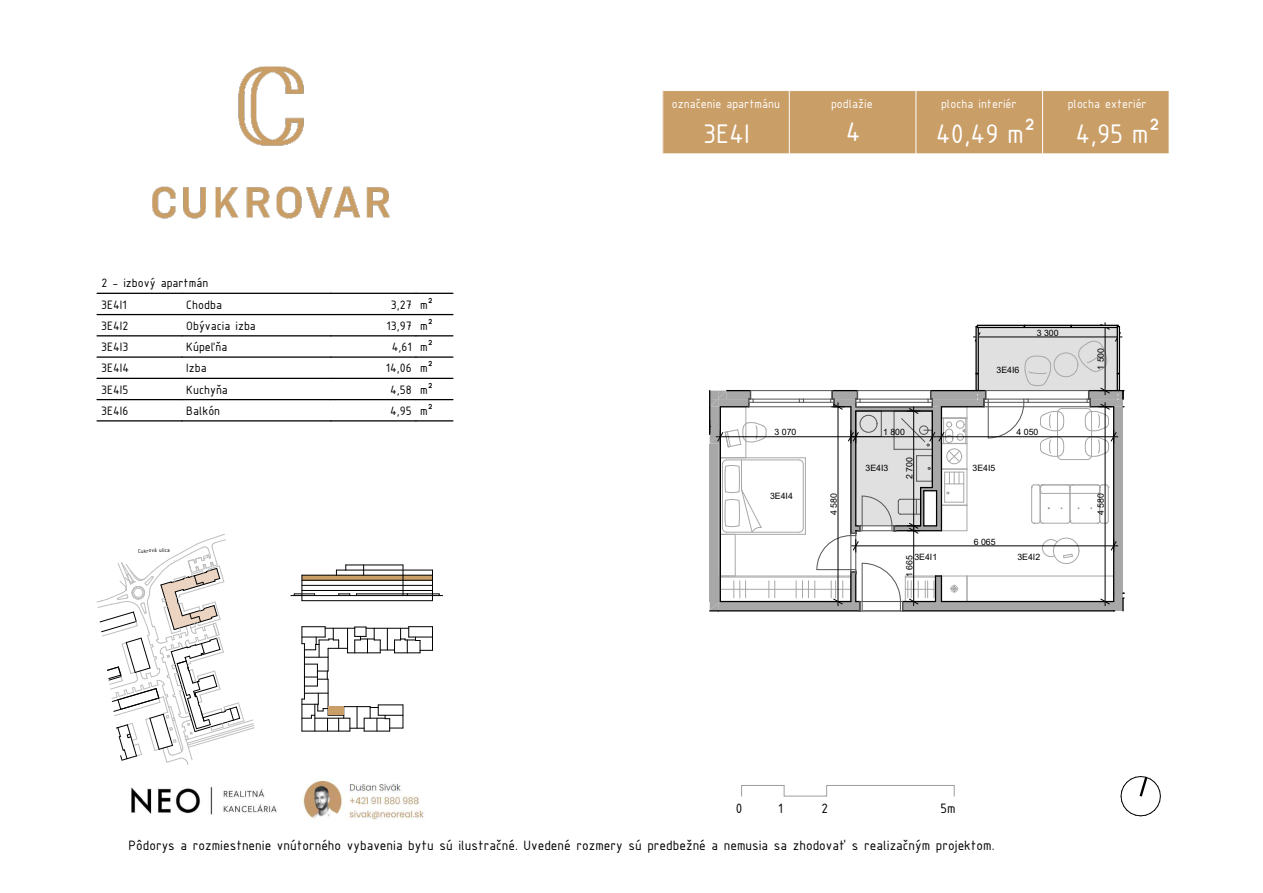
<style>
.page{position:relative;width:1263px;height:893px;background:#fff}
.page>*{position:absolute;margin:0;border:0;box-sizing:border-box;transform-origin:0 0}
.t1{font:29.1px "ISOCPEUR";color:#fff}
.t2{font:28.95px "ISOCPEUR";color:#fff}
.t3{font:14.7px "ISOCPEUR";color:#000}
.t4{font:13.2px/21.3px "ISOCPEUR";color:#000}
.t5{font:13.2px "ISOCPEUR";color:#fff}
.t6{font:8.7px "Arial";color:#000}
.t7{font:6px "ISOCPEUR";color:#000}
</style>
<div class="page">
<img style="left:131px;top:779px;width:293px;height:41px">
<div style="left:302px;top:575px;width:130px;height:5px;background:#ca9e67"></div>
<hr style="left:291px;top:595px;width:152px;height:1px;background:#000">
<hr style="left:302px;top:590px;width:130px;height:1px;background:#000">
<hr style="left:407px;top:594px;width:32px;height:1px;background:#000">
<hr style="left:302px;top:585px;width:130px;height:1px;background:#000">
<hr style="left:302px;top:580px;width:130px;height:1px;background:#000">
<hr style="left:302px;top:575px;width:130px;height:1px;background:#000">
<hr style="left:346px;top:570px;width:86px;height:1px;background:#000">
<hr style="left:346px;top:565px;width:57px;height:1px;background:#000">
<hr style="left:403px;top:565px;width:1px;height:31px;background:#000">
<hr style="left:356px;top:594px;width:51px;height:1px;background:#000">
<svg style="left:338px;top:594px;width:12px;height:2px"></svg>
<svg style="left:336px;top:565px;width:10px;height:10px"></svg>
<hr style="left:302px;top:731px;width:48px;height:1px;background:#000">
<hr style="left:315px;top:718px;width:35px;height:1px;background:#000">
<hr style="left:304px;top:644px;width:1px;height:55px;background:#000">
<hr style="left:328px;top:706px;width:42px;height:1px;background:#000">
<hr style="left:328px;top:679px;width:1px;height:36px;background:#000">
<hr style="left:348px;top:653px;width:32px;height:1px;background:#000">
<svg style="left:302px;top:693px;width:42px;height:38px"></svg>
<hr style="left:325px;top:628px;width:30px;height:1px;background:#000">
<svg style="left:354px;top:626px;width:79px;height:28px"></svg>
<svg style="left:302px;top:626px;width:46px;height:61px"></svg>
<svg style="left:350px;top:705px;width:54px;height:27px"></svg>
<hr style="left:302px;top:600px;width:130px;height:1px;background:#000">
<svg style="left:294px;top:575px;width:21px;height:26px"></svg>
<svg style="left:432px;top:570px;width:1px;height:31px"></svg>
<img style="left:152px;top:66px;width:238px;height:153px">
<div style="left:663px;top:91px;width:506px;height:63px;background:#ca9e67"></div>
<hr style="left:1042px;top:91px;width:1px;height:63px;background:#fff">
<hr style="left:916px;top:91px;width:1px;height:63px;background:#fff">
<hr style="left:789px;top:91px;width:1px;height:63px;background:#fff">
<svg style="left:1120px;top:776px;width:41px;height:41px"></svg>
<svg style="left:97px;top:534px;width:158px;height:231px"></svg>
<hr style="left:97px;top:420px;width:85px;height:1px;background:#000">
<hr style="left:182px;top:420px;width:149px;height:1px;background:#000">
<hr style="left:331px;top:420px;width:85px;height:1px;background:#000">
<hr style="left:416px;top:420px;width:37px;height:1px;background:#000">
<hr style="left:97px;top:399px;width:85px;height:1px;background:#000">
<hr style="left:182px;top:399px;width:149px;height:1px;background:#000">
<hr style="left:331px;top:399px;width:85px;height:1px;background:#000">
<hr style="left:416px;top:399px;width:37px;height:1px;background:#000">
<hr style="left:97px;top:378px;width:85px;height:1px;background:#000">
<hr style="left:182px;top:378px;width:149px;height:1px;background:#000">
<hr style="left:331px;top:378px;width:85px;height:1px;background:#000">
<hr style="left:416px;top:378px;width:37px;height:1px;background:#000">
<hr style="left:97px;top:356px;width:85px;height:2px;background:#000">
<hr style="left:182px;top:356px;width:149px;height:2px;background:#000">
<hr style="left:331px;top:356px;width:85px;height:2px;background:#000">
<hr style="left:416px;top:356px;width:37px;height:2px;background:#000">
<hr style="left:97px;top:335px;width:85px;height:1px;background:#000">
<hr style="left:182px;top:335px;width:149px;height:1px;background:#000">
<hr style="left:331px;top:335px;width:85px;height:1px;background:#000">
<hr style="left:416px;top:335px;width:37px;height:1px;background:#000">
<hr style="left:97px;top:314px;width:85px;height:1px;background:#000">
<hr style="left:182px;top:314px;width:149px;height:1px;background:#000">
<hr style="left:331px;top:314px;width:85px;height:1px;background:#000">
<hr style="left:416px;top:314px;width:37px;height:1px;background:#000">
<hr style="left:97px;top:293px;width:85px;height:1px;background:#000">
<hr style="left:182px;top:293px;width:149px;height:1px;background:#000">
<hr style="left:331px;top:293px;width:85px;height:1px;background:#000">
<hr style="left:416px;top:293px;width:37px;height:1px;background:#000">
<svg style="left:709px;top:323px;width:415px;height:289px"></svg>
<hr style="left:742px;top:785px;width:42px;height:1px;background:#9e9e9e">
<hr style="left:784px;top:796px;width:43px;height:1px;background:#9e9e9e">
<hr style="left:827px;top:785px;width:127px;height:1px;background:#9e9e9e">
<div style="left:328px;top:707px;width:16px;height:8px;background:#ca9e67"></div>
<p class="t4" style="left:101px;top:272px;width:108px">2 - izbový apartmán<br>3E4I1<br>3E4I2<br>3E4I3<br>3E4I4<br>3E4I5<br>3E4I6</p>
<p class="t4" style="left:186px;top:293px;width:71px">Chodba<br>Obývacia izba<br>Kúpeľňa<br>Izba<br>Kuchyňa<br>Balkón</p>
<p class="t4" style="left:386px;top:293px;width:27px;text-align:center">3,27<br>13,97<br>4,61<br>14,06<br>4,58<br>4,95</p>
<p class="t4" style="left:420px;top:293px;width:14px;text-align:justify">m² m² m² m² m² m²</p>
<p class="t7" style="left:138px;top:547px;width:33px;rotate:-1deg">Cukrová ulica</p>
<p class="t5" style="left:672px;top:96px;width:109px">označenie apartmánu</p>
<p class="t5" style="left:831px;top:96px;width:43px">podlažie</p>
<p class="t5" style="left:941px;top:96px;width:77px">plocha interiér</p>
<p class="t5" style="left:1068px;top:96px;width:81px">plocha exteriér</p>
<h2 class="t2" style="left:846px;top:113px;width:16px">4</h2>
<h1 class="t1" style="left:703px;top:115px;width:48px">3E4I</h1>
<h1 class="t1" style="left:936px;top:115px;width:101px">40,49 m²</h1>
<h1 class="t1" style="left:1076px;top:115px;width:86px">4,95 m²</h1>
<p class="t6" style="left:996px;top:363px;width:24px">3E4I6</p>
<p class="t6" style="left:1037px;top:327px;width:23px">3 300</p>
<p class="t6" style="left:775px;top:426px;width:23px">3 070</p>
<p class="t6" style="left:883px;top:426px;width:23px">1 800</p>
<p class="t6" style="left:1016px;top:426px;width:23px">4 050</p>
<p class="t6" style="left:770px;top:490px;width:24px">3E4I4</p>
<p class="t6" style="left:828px;top:515px;width:23px;rotate:-90deg">4 580</p>
<p class="t6" style="left:865px;top:462px;width:24px">3E4I3</p>
<p class="t6" style="left:903px;top:479px;width:23px;rotate:-90deg">2 700</p>
<p class="t6" style="left:914px;top:550px;width:24px">3E4I1</p>
<p class="t6" style="left:903px;top:577px;width:23px;rotate:-90deg">1 665</p>
<p class="t6" style="left:972px;top:462px;width:24px">3E4I5</p>
<p class="t6" style="left:974px;top:535px;width:23px">6 065</p>
<p class="t6" style="left:1017px;top:550px;width:24px">3E4I2</p>
<p class="t6" style="left:1095px;top:370px;width:23px;rotate:-90deg">1 500</p>
<p class="t6" style="left:1095px;top:515px;width:23px;rotate:-90deg">4 580</p>
<p class="t3" style="left:736px;top:798px;width:8px">0</p>
<p class="t3" style="left:778px;top:798px;width:6px">1</p>
<p class="t3" style="left:822px;top:798px;width:8px">2</p>
<p class="t3" style="left:940px;top:798px;width:17px">5m</p>
<p class="t3" style="left:129px;top:836px;width:867px">Pôdorys a rozmiestnenie vnútorného vybavenia bytu sú ilustračné. Uvedené rozmery sú predbežné a nemusia sa zhodovať s realizačným projektom.</p>
</div>
